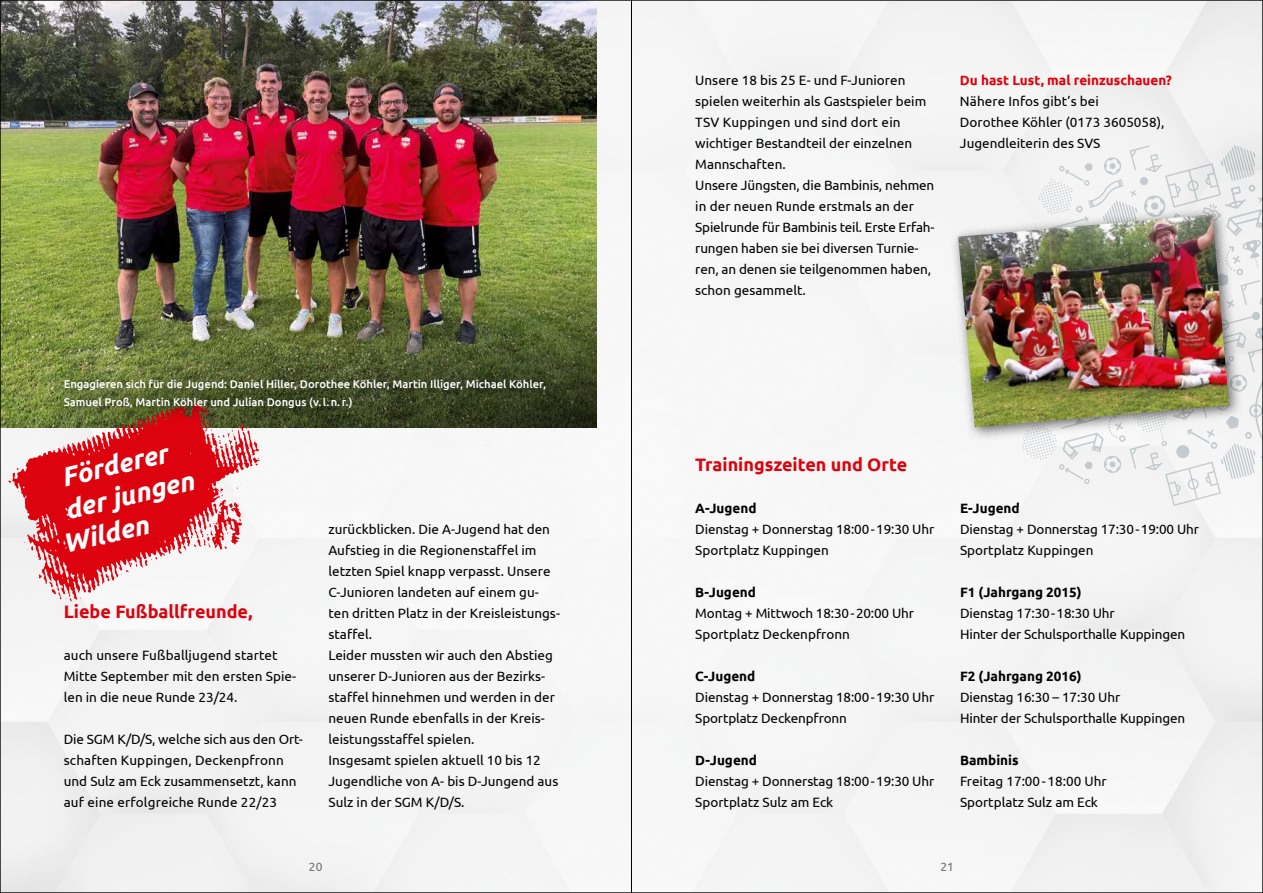
<style>
.page{position:relative;width:1263px;height:893px;background:#fff}
.page>*{position:absolute;margin:0;border:0;box-sizing:border-box;transform-origin:0 0}
.t1{font:italic 700 27px "Ubuntu";color:#fff}
.t2{font:700 18px "Ubuntu";color:#dc030e}
.t3{font:13.5px/21px "Ubuntu";color:#000}
.t4{font:700 13.5px "Ubuntu";color:#000}
.t5{font:700 13.5px "Ubuntu";color:#dc030e}
.t6{font:12px "Ubuntu";color:#6e6e6e}
.t7{font:500 11.25px/18px "Ubuntu";color:#fff}
</style>
<div class="page">
<div style="left:2px;top:2px;width:1259px;height:889px;background:#f5f5f5"></div>
<img style="left:2px;top:2px;width:594px;height:213px">
<img style="left:2px;top:215px;width:594px;height:212px">
<svg style="left:12px;top:404px;width:237px;height:196px;fill:#dc030e"></svg>
<svg style="left:105px;top:574px;width:5px;height:7px"></svg>
<svg style="left:60px;top:582px;width:12px;height:20px"></svg>
<svg style="left:121px;top:563px;width:16px;height:12px"></svg>
<svg style="left:145px;top:557px;width:16px;height:9px"></svg>
<svg style="left:183px;top:484px;width:59px;height:67px"></svg>
<svg style="left:192px;top:421px;width:68px;height:48px"></svg>
<svg style="left:9px;top:441px;width:51px;height:175px;fill:#f0f0f0"></svg>
<svg style="left:51px;top:366px;width:507px;height:55px;background:#4a5129"></svg>
<svg style="left:1014px;top:145px;width:247px;height:361px;fill:#f3f3f3"></svg>
<div style="left:949px;top:206px;width:295px;height:236px;background:#000;opacity:.6"></div>
<img style="left:958px;top:214px;width:271px;height:213px">
<hr style="left:631px;top:0;width:1px;height:893px;background:#000">
<p class="t7" style="left:64px;top:375px;width:484px">Engagieren sich für die Jugend: Daniel Hiller, Dorothee Köhler, Martin Illiger, Michael Köhler,<br>Samuel Proß, Martin Köhler und Julian Dongus (v.l.n. r.)</p>
<h1 class="t1" style="left:58px;top:461px;width:110px;rotate:-13deg">Förderer</h1>
<h1 class="t1" style="left:61px;top:494px;width:133px;rotate:-13deg">der jungen</h1>
<h1 class="t1" style="left:60px;top:528px;width:88px;rotate:-13deg">Wilden</h1>
<p class="t3" style="left:328px;top:518px;width:233px">zurückblicken. Die A-Jugend hat den<br>Aufstieg in die Regionenstaffel im letzten Spiel knapp verpasst. Unsere<br>C-Junioren landeten auf einem gu&shy;ten dritten Platz in der Kreisleistungs&shy;staffel.<br>Leider mussten wir auch den Abstieg unserer D-Junioren aus der Bezirks&shy;staffel hinnehmen und werden in der neuen Runde ebenfalls in der Kreis&shy;leistungsstaffel spielen.<br>Insgesamt spielen aktuell 10 bis 12<br>Jugendliche von A- bis D-Jungend aus<br>Sulz in der SGM K/D/S.</p>
<h2 class="t2" style="left:64px;top:601px;width:190px">Liebe Fußballfreunde,</h2>
<p class="t3" style="left:64px;top:644px;width:234px">auch unsere Fußballjugend startet<br>Mitte September mit den ersten Spie&shy;len in die neue Runde 23/24.</p>
<p class="t3" style="left:64px;top:728px;width:241px">Die SGM K/D/S, welche sich aus den Ort&shy;schaften Kuppingen, Deckenpfronn und Sulz am Eck zusammensetzt, kann auf eine erfolgreiche Runde 22/23</p>
<p class="t3" style="left:695px;top:69px;width:241px">Unsere 18 bis 25 E- und F-Junioren spielen weiterhin als Gastspieler beim TSV Kuppingen und sind dort ein wichtiger Bestandteil der einzelnen Mannschaften.<br>Unsere Jüngsten, die Bambinis, nehmen in der neuen Runde erstmals an der Spielrunde für Bambinis teil. Erste Erfah&shy;rungen haben sie bei diversen Turnie&shy;ren, an denen sie teilgenommen haben, schon gesammelt.</p>
<p class="t5" style="left:960px;top:72px;width:213px">Du hast Lust, mal reinzuschauen?</p>
<p class="t3" style="left:960px;top:90px;width:206px">Nähere Infos gibt’s bei<br>Dorothee Köhler (0173 3605058),<br>Jugendleiterin des SVS</p>
<h2 class="t2" style="left:695px;top:454px;width:213px">Trainingszeiten und Orte</h2>
<p class="t4" style="left:695px;top:500px;width:63px">A-Jugend</p>
<p class="t3" style="left:695px;top:518px;width:240px">Dienstag + Donnerstag 18:00-19:30 Uhr<br>Sportplatz Kuppingen</p>
<p class="t4" style="left:695px;top:584px;width:62px">B-Jugend</p>
<p class="t3" style="left:695px;top:602px;width:220px">Montag + Mittwoch 18:30-20:00 Uhr<br>Sportplatz Deckenpfronn</p>
<p class="t4" style="left:695px;top:668px;width:62px">C-Jugend</p>
<p class="t3" style="left:695px;top:686px;width:240px">Dienstag + Donnerstag 18:00-19:30 Uhr<br>Sportplatz Deckenpfronn</p>
<p class="t4" style="left:695px;top:752px;width:63px">D-Jugend</p>
<p class="t3" style="left:695px;top:770px;width:240px">Dienstag + Donnerstag 18:00-19:30 Uhr<br>Sportplatz Sulz am Eck</p>
<p class="t4" style="left:960px;top:500px;width:61px">E-Jugend</p>
<p class="t3" style="left:960px;top:518px;width:240px">Dienstag + Donnerstag 17:30-19:00 Uhr<br>Sportplatz Kuppingen</p>
<p class="t4" style="left:960px;top:584px;width:123px">F1 (Jahrgang 2015)</p>
<p class="t3" style="left:960px;top:602px;width:227px">Dienstag 17:30-18:30 Uhr<br>Hinter der Schulsporthalle Kuppingen</p>
<p class="t4" style="left:960px;top:668px;width:123px">F2 (Jahrgang 2016)</p>
<p class="t3" style="left:960px;top:686px;width:227px">Dienstag 16:30 – 17:30 Uhr<br>Hinter der Schulsporthalle Kuppingen</p>
<p class="t4" style="left:960px;top:752px;width:60px">Bambinis</p>
<p class="t3" style="left:960px;top:770px;width:148px">Freitag 17:00-18:00 Uhr<br>Sportplatz Sulz am Eck</p>
<p class="t6" style="left:309px;top:859px;width:15px">20</p>
<p class="t6" style="left:940px;top:859px;width:15px">21</p>
</div>
